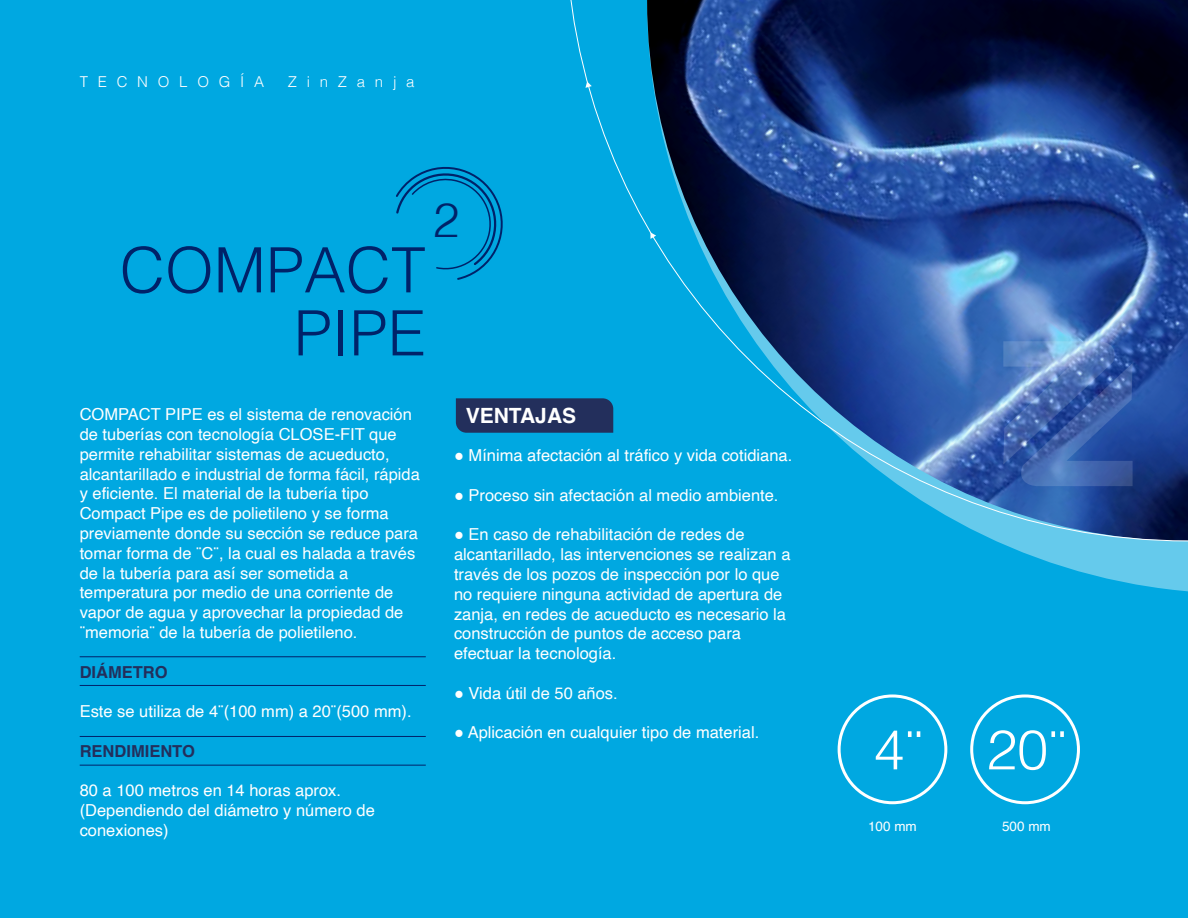
<style>
.page{position:relative;width:1188px;height:918px;background:#00a8e1}
.page>*{position:absolute;margin:0;border:0;box-sizing:border-box;transform-origin:0 0}
.t1{font:300 62.55px/63px "Helvetica";color:#002269;text-align:right}
.t2{font:300 55.5px "Helvetica";color:#fff}
.t3{font:300 48px "Helvetica";color:#002269}
.t4{font:700 21px "Helvetica";color:#fff}
.t5{font:16.5px/19.8px "Helvetica";color:#fff}
.t6{font:700 16.5px "Helvetica";color:#232f5c}
.t7{font:300 15px "Helvetica";letter-spacing:.65em;color:#fff}
.t8{font:13.5px "Helvetica";color:#fff}
</style>
<div class="page">
<svg style="left:998px;top:542px;width:190px;height:50px;fill:#65caec"></svg>
<div style="left:456px;top:398px;width:112px;height:35px;background:#232f5c"></div>
<svg style="left:396px;top:167px;width:107px;height:113px"></svg>
<hr style="left:80px;top:656px;width:346px;height:1px;background:#002269">
<hr style="left:80px;top:685px;width:346px;height:1px;background:#002269">
<hr style="left:80px;top:736px;width:346px;height:1px;background:#002269">
<hr style="left:80px;top:765px;width:346px;height:1px;background:#002269">
<div style="left:838px;top:694px;width:109px;height:110px;border:3px solid #fff;border-radius:50%"></div>
<div style="left:970px;top:694px;width:110px;height:110px;border:3px solid #fff;border-radius:50%"></div>
<svg style="left:568px;top:0;width:620px;height:542px"></svg>
<svg style="left:650px;top:232px;width:6px;height:7px"></svg>
<svg style="left:585px;top:82px;width:7px;height:6px"></svg>
<p class="t7" style="left:80px;top:69px;width:186px">TECNOLOGÍA</p>
<p class="t7" style="left:288px;top:69px;width:128px">ZinZanja</p>
<h1 class="t1" style="left:120px;top:234px;width:307px">COMPACT<br>PIPE</h1>
<h3 class="t3" style="left:433px;top:179px;width:28px">2</h3>
<p class="t5" style="left:80px;top:405px;width:342px">COMPACT PIPE es el sistema de renovación de tuberías con tecnología CLOSE-FIT que permite rehabilitar sistemas de acueducto, alcantarillado e industrial de forma fácil, rápida y eficiente. El material de la tubería tipo Compact Pipe es de polietileno y se forma previamente donde su sección se reduce para tomar forma de ¨C¨, la cual es halada a través de la tubería para así ser sometida a temperatura por medio de una corriente de vapor de agua y aprovechar la propiedad de ¨memoria¨ de la tubería de polietileno.</p>
<p class="t6" style="left:80px;top:658px;width:89px">DIÁMETRO</p>
<p class="t5" style="left:80px;top:702px;width:333px">Este se utiliza de 4¨(100 mm) a 20¨(500 mm).</p>
<p class="t6" style="left:80px;top:738px;width:117px">RENDIMIENTO</p>
<p class="t5" style="left:80px;top:781px;width:297px">80 a 100 metros en 14 horas aprox. (Dependiendo del diámetro y número de conexiones)</p>
<p class="t4" style="left:466px;top:399px;width:112px">VENTAJAS</p>
<p class="t5" style="left:454px;top:446px;width:340px">● Mínima afectación al tráfico y vida cotidiana.</p>
<p class="t5" style="left:454px;top:486px;width:326px">● Proceso sin afectación al medio ambiente.</p>
<p class="t5" style="left:454px;top:525px;width:338px">● En caso de rehabilitación de redes de alcantarillado, las intervenciones se realizan a través de los pozos de inspección por lo que no requiere ninguna actividad de apertura de zanja, en redes de acueducto es necesario la construcción de puntos de acceso para efectuar la tecnología.</p>
<p class="t5" style="left:454px;top:684px;width:165px">● Vida útil de 50 años.</p>
<p class="t5" style="left:454px;top:723px;width:307px">● Aplicación en cualquier tipo de material.</p>
<h2 class="t2" style="left:874px;top:702px;width:194px">4¨ 20¨</h2>
<p class="t8" style="left:868px;top:816px;width:50px">100 mm</p>
<p class="t8" style="left:1002px;top:816px;width:50px">500 mm</p>
</div>
